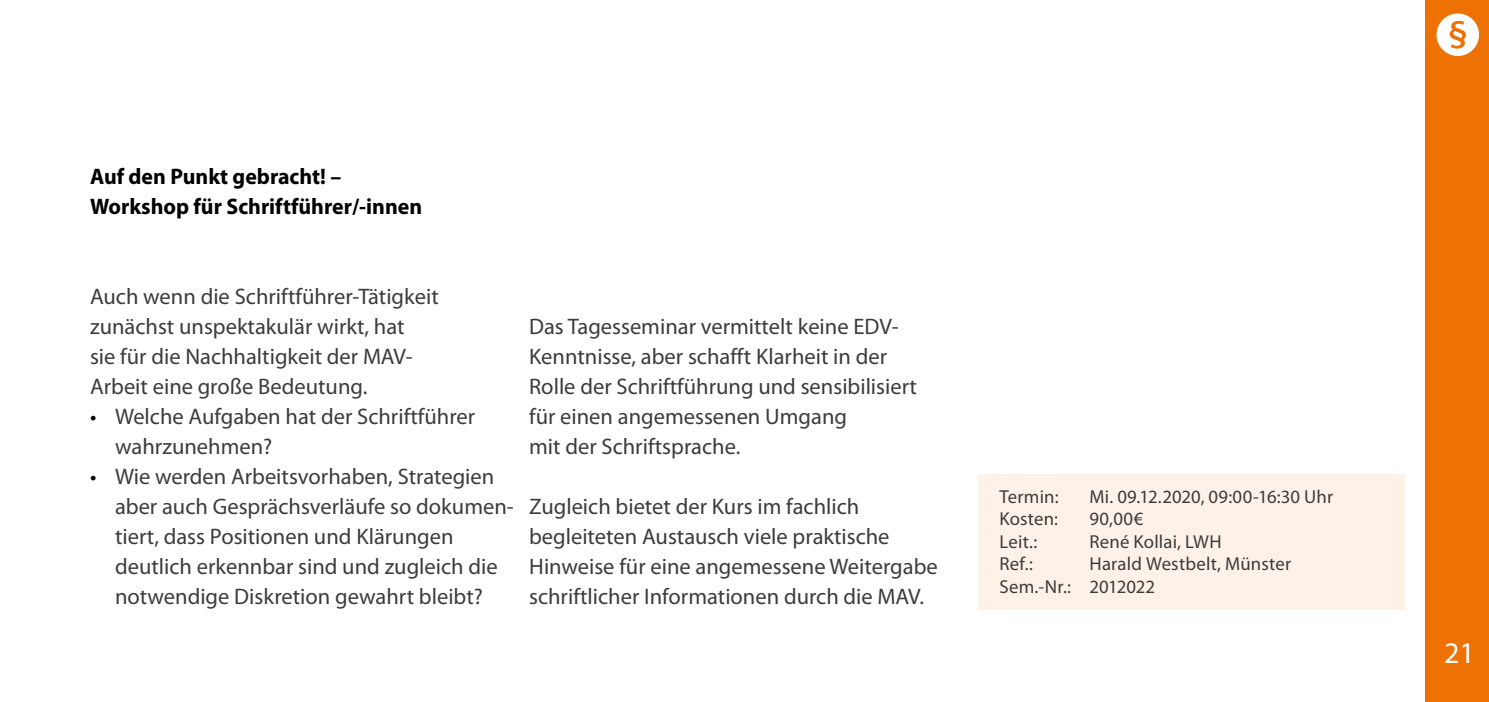
<style>
.page{position:relative;width:1489px;height:702px;background:#fff}
.page>*{position:absolute;margin:0;border:0;box-sizing:border-box;transform-origin:0 0}
.t1{font:30px "Myriad Pro";color:#fff}
.t2{font:22.5px/30px "Myriad Pro";color:#3c3c3b}
.t3{font:700 22.5px/30px "Myriad Pro";color:#000}
.t4{font:18.75px/22.5px "Myriad Pro";letter-spacing:.01em;color:#3c3c3b}
.s1{color:#000}
</style>
<div class="page">
<div style="left:1424px;top:0;width:64px;height:702px;background:#ee7203"></div>
<svg style="left:1436px;top:13px;width:42px;height:43px"></svg>
<div style="left:978px;top:474px;width:426px;height:135px;background:#fef2e8"></div>
<p class="t3" style="left:90px;top:160px;width:333px">Auf den Punkt gebracht! –<br>Workshop für Schriftführer/-innen</p>
<p class="t2" style="left:90px;top:281px;width:350px">Auch wenn die Schriftführer-Tätigkeit zunächst unspektakulär wirkt, hat<br>sie für die Nachhaltigkeit der MAV-Arbeit eine große Bedeutung.</p>
<p class="t2" style="left:115px;top:401px;width:361px;text-indent:-25px"><span class="s1">•</span> Welche Aufgaben hat der Schriftführer wahrzunehmen?</p>
<p class="t2" style="left:115px;top:461px;width:400px;text-indent:-25px"><span class="s1">•</span> Wie werden Arbeitsvorhaben, Strategien aber auch Gesprächsverläufe so dokumen&shy;tiert, dass Positionen und Klärungen deutlich erkennbar sind und zugleich die notwendige Diskretion gewahrt bleibt?</p>
<p class="t2" style="left:529px;top:311px;width:389px">Das Tagesseminar vermittelt keine EDV-Kenntnisse, aber schafft Klarheit in der Rolle der Schriftführung und sensibilisiert für einen angemessenen Umgang<br>mit der Schriftsprache.</p>
<p class="t2" style="left:529px;top:491px;width:410px">Zugleich bietet der Kurs im fachlich begleiteten Austausch viele praktische Hinweise für eine angemessene Weitergabe schriftlicher Informationen durch die MAV.</p>
<p class="t4" style="left:999px;top:485px;width:61px">Termin:</p>
<p class="t4" style="left:1089px;top:485px;width:245px">Mi. 09.12.2020, 09:00-16:30 Uhr</p>
<p class="t4" style="left:999px;top:507px;width:60px">Kosten:</p>
<p class="t4" style="left:1089px;top:507px;width:55px">90,00€</p>
<p class="t4" style="left:999px;top:530px;width:39px">Leit.:</p>
<p class="t4" style="left:1089px;top:530px;width:133px">René Kollai, LWH</p>
<p class="t4" style="left:999px;top:552px;width:35px">Ref.:</p>
<p class="t4" style="left:999px;top:552px;width:293px;text-indent:90px">Harald Westbelt, Münster<br>Sem.-Nr.: 2012022</p>
<h1 class="t1" style="left:1443px;top:634px;width:32px">21</h1>
</div>
